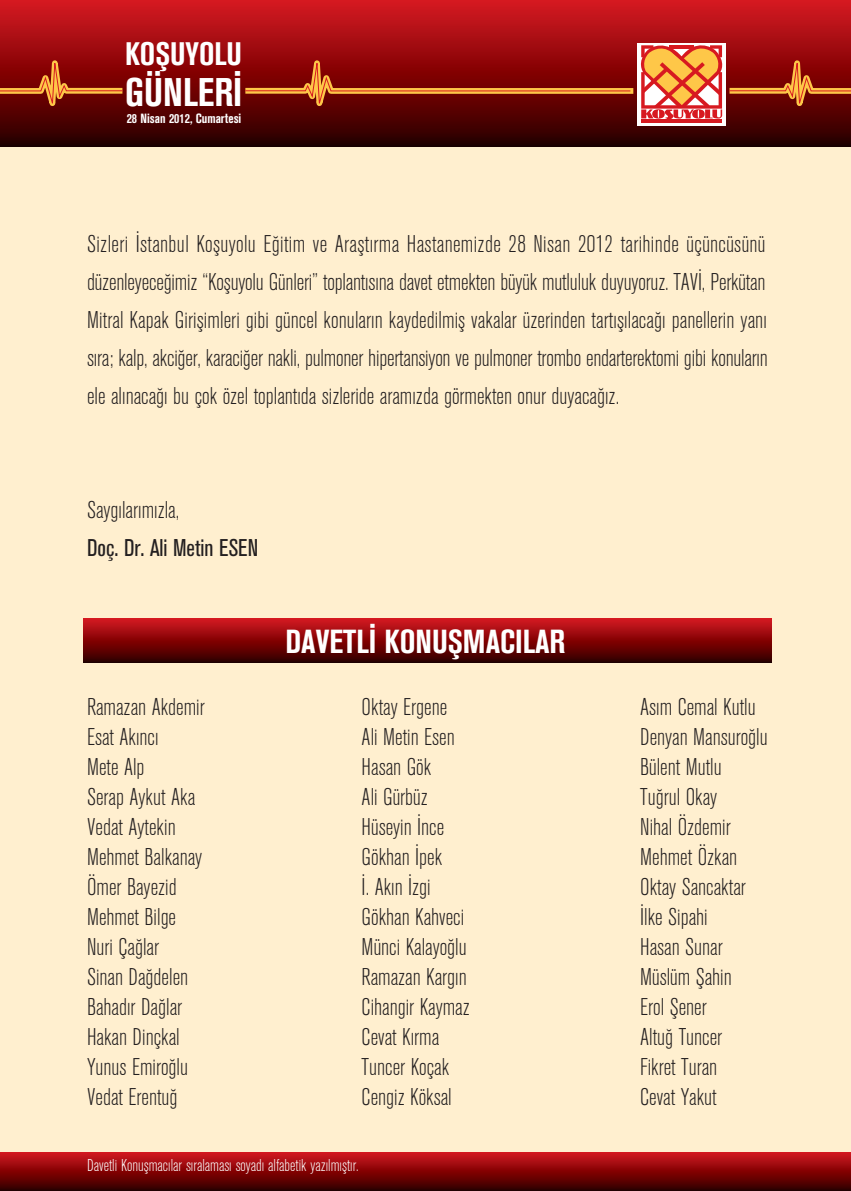
<style>
.page{position:relative;width:851px;height:1191px;background:#fff}
.page>*{position:absolute;margin:0;border:0;box-sizing:border-box;transform-origin:0 0}
.t1{font:39.6px "Akzidenz Grotesk Bol Cn";color:#fff}
.t2{font:33px "Akzidenz Grotesk Bol Cn";color:#fff}
.t3{font:32.2px "Akzidenz Grotesk Bol Cn";color:#fff}
.t4{font:24px/30px "Akzidenz Grotesk Light Cn";color:#231f20}
.t5{font:24px "Akzidenz Grotesk Cn";color:#231f20}
.t6{font:17px "Akzidenz Grotesk Light Cn";color:#fff}
.t7{font:13.2px "Akzidenz Grotesk Bol Cn";color:#fff}
</style>
<div class="page">
<div style="left:0;top:0;width:850px;height:1191px;background:#ffefcf"></div>
<div style="left:0;top:1151px;width:850px;height:40px;background:linear-gradient(to bottom,#d9151c,#340000)"></div>
<div style="left:0;top:0;width:850px;height:147px;background:linear-gradient(to bottom,#d8141b,#290000)"></div>
<svg style="left:0;top:6px;width:125px;height:132px"></svg>
<svg style="left:244px;top:6px;width:606px;height:132px"></svg>
<div style="left:83px;top:618px;width:688px;height:45px;background:linear-gradient(to bottom,#d7151c,#2e0000)"></div>
<h3 class="t3" style="left:125px;top:42px;width:118px">KOfiUYOLU</h3>
<h1 class="t1" style="left:125px;top:78px;width:118px">GÜNLER‹</h1>
<p class="t7" style="left:127px;top:114px;width:116px">28 Nisan 2012, Cumartesi</p>
<p class="t4" style="left:87px;top:227px;width:682px;line-height:38px;text-align:justify">Sizleri ‹stanbul Kofluyolu E¤itim ve Araflt›rma Hastanemizde 28 Nisan 2012 tarihinde üçüncüsünü düzenleyece¤imiz “Kofluyolu Günleri” toplant›s›na davet etmekten büyük mutluluk duyuyoruz. TAV‹, Perkütan Mitral Kapak Giriflimleri gibi güncel konular›n kaydedilmifl vakalar üzerinden tart›fl›laca¤› panellerin yan› s›ra; kalp, akci¤er, karaci¤er nakli, pulmoner hipertansiyon ve pulmoner trombo endarterektomi gibi konular›n ele al›naca¤› bu çok özel toplant›da sizleride aram›zda görmekten onur duyaca¤›z.</p>
<p class="t4" style="left:87px;top:497px;width:94px">Sayg›lar›m›zla,</p>
<p class="t5" style="left:87px;top:539px;width:172px">Doç. Dr. Ali Metin ESEN</p>
<h2 class="t2" style="left:285px;top:629px;width:281px">DAVETL‹ KONUfiMACILAR</h2>
<p class="t4" style="left:87px;top:693px;width:119px">Ramazan Akdemir<br>Esat Ak›nc›<br>Mete Alp<br>Serap Aykut Aka<br>Vedat Aytekin<br>Mehmet Balkanay<br>Ömer Bayezid<br>Mehmet Bilge<br>Nuri Ça¤lar<br>Sinan Da¤delen<br>Bahad›r Da¤lar<br>Hakan Dinçkal<br>Yunus Emiro¤lu<br>Vedat Erentu¤</p>
<p class="t4" style="left:361px;top:693px;width:110px">Oktay Ergene<br>Ali Metin Esen<br>Hasan Gök<br>Ali Gürbüz<br>Hüseyin ‹nce<br>Gökhan ‹pek<br>‹. Ak›n ‹zgi<br>Gökhan Kahveci<br>Münci Kalayo¤lu<br>Ramazan Karg›n<br>Cihangir Kaymaz<br>Cevat K›rma<br>Tuncer Koçak<br>Cengiz Köksal</p>
<p class="t4" style="left:640px;top:693px;width:129px">As›m Cemal Kutlu<br>Denyan Mansuro¤lu<br>Bülent Mutlu<br>Tu¤rul Okay<br>Nihal Özdemir<br>Mehmet Özkan<br>Oktay Sancaktar ‹lke Sipahi<br>Hasan Sunar<br>Müslüm fiahin<br>Erol fiener<br>Altu¤ Tuncer<br>Fikret Turan<br>Cevat Yakut</p>
<p class="t6" style="left:87px;top:1159px;width:273px">Davetli Konuflmac›lar s›ralamas› soyad› alfabetik yaz›lm›flt›r.</p>
</div>
